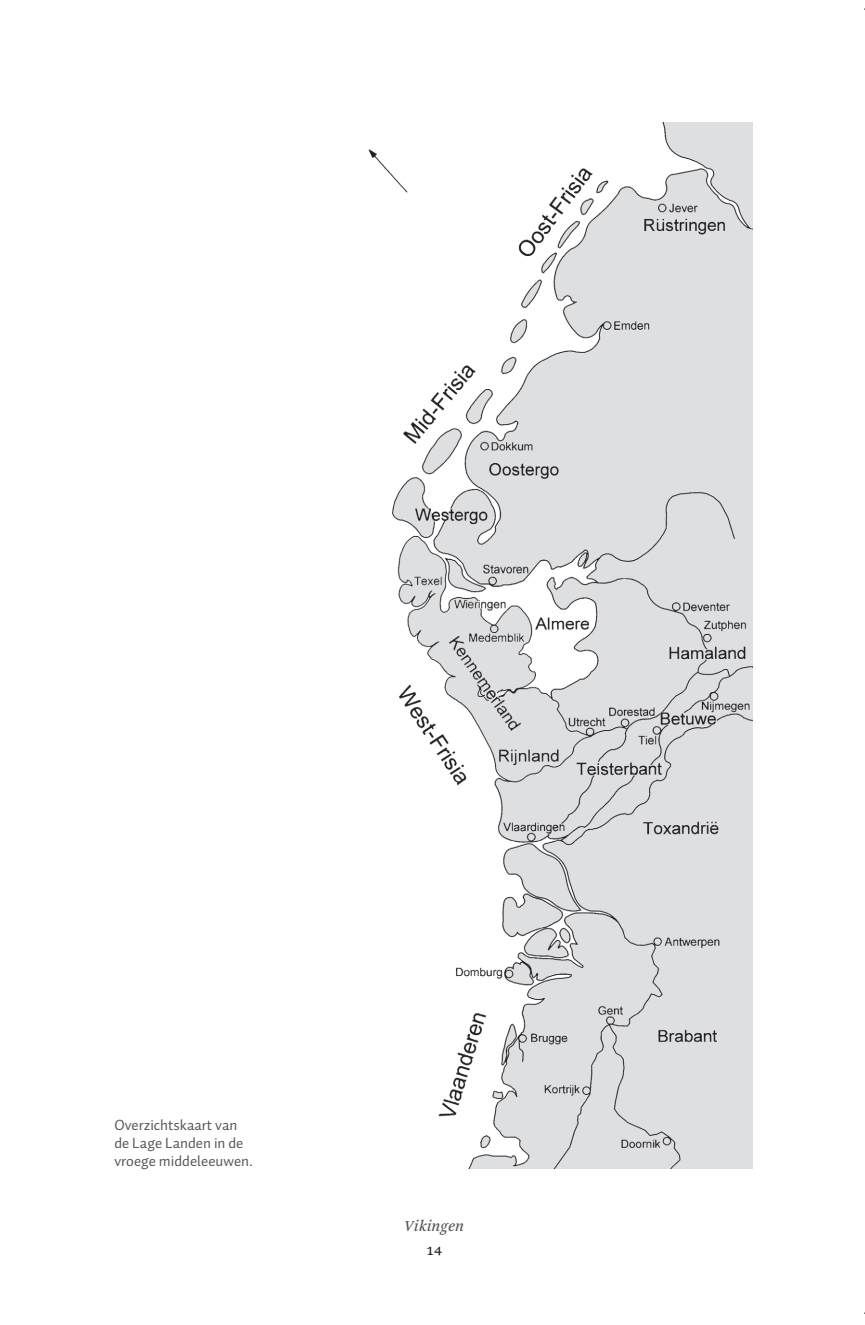
<style>
.page{position:relative;width:865px;height:1325px;background:#fff}
.page>*{position:absolute;margin:0;border:0;box-sizing:border-box;transform-origin:0 0}
.t1{font:italic 16px "Arnhem";color:#57585a}
.t2{font:16px "Quadraat Small Caps";color:#231f20}
.t3{font:15px/18px "Auto 1";color:#57585a}
</style>
<div class="page">
<img style="left:368px;top:122px;width:384px;height:1046px">
<p class="t3" style="left:114px;top:1115px;width:140px">Overzichtskaart van de Lage Landen in de vroege middeleeuwen.</p>
<p class="t1" style="left:404px;top:1217px;width:61px">Vikingen</p>
<p class="t2" style="left:426px;top:1241px;width:18px">14</p>
</div>
